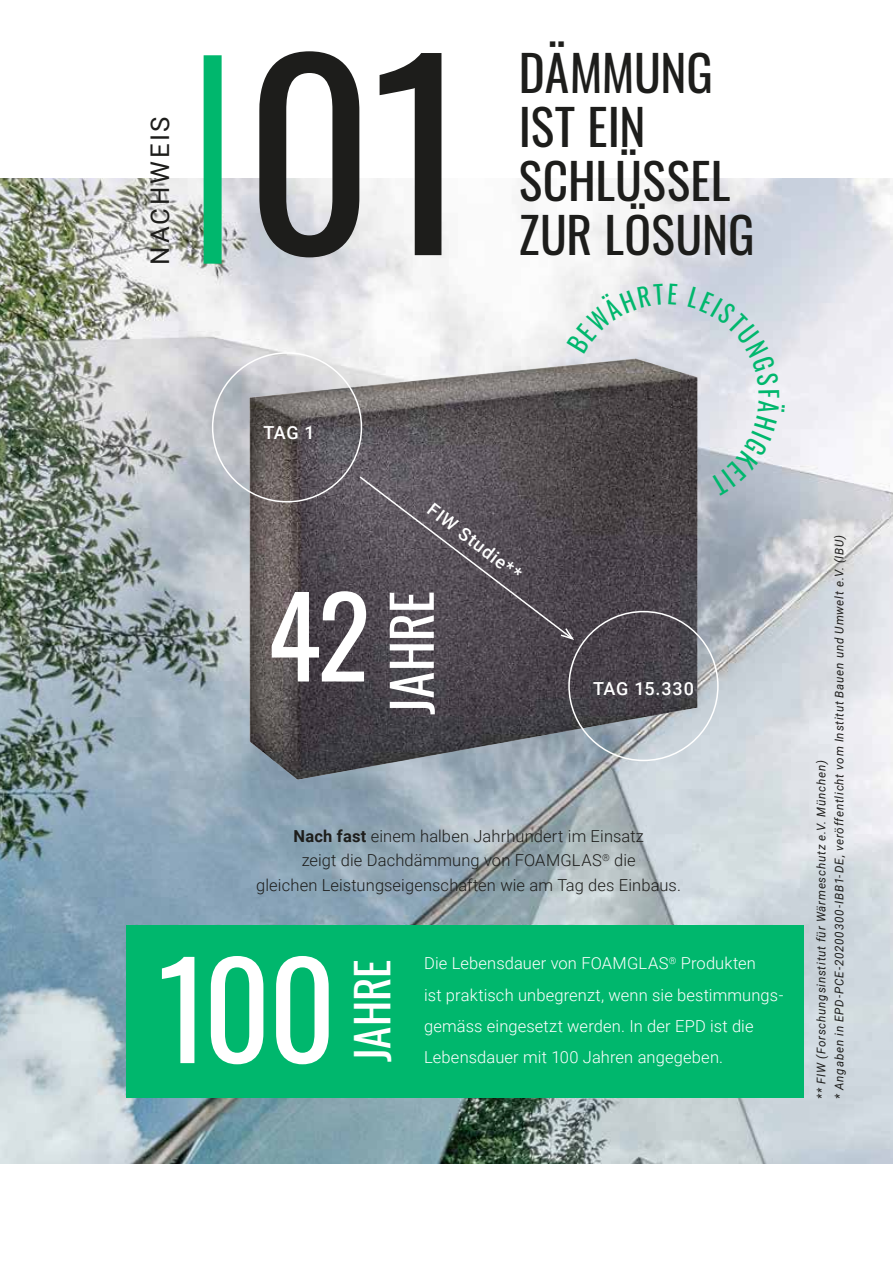
<style>
.page{position:relative;width:893px;height:1263px;background:#fff}
.page>*{position:absolute;margin:0;border:0;box-sizing:border-box;transform-origin:0 0}
.t1{font:249.45px "Oswald";color:#1d1d1b}
.t2{font:131.1px "Oswald";color:#fff}
.t3{font:54.45px "Oswald";letter-spacing:-.005em;color:#fff}
.t4{font:49.5px/54px "Oswald";color:#1d1d1b}
.t5{font:45px "Oswald";color:#fff}
.t6{font:25.8px "Roboto";letter-spacing:.105em;color:#1d1d1b}
.t7{font:500 18px "Roboto";letter-spacing:.025em;color:#fff}
.t8{font:300 16.5px/31.3px "Roboto";letter-spacing:.005em;color:#fff}
.t9{font:300 16.5px/24.9px "Roboto";letter-spacing:.005em;color:#1d1d1b;text-align:center}
.t10{font:italic 12px/18px "Roboto";letter-spacing:.07em;color:#1d1d1b}
.s1{font-weight:700}
</style>
<div class="page">
<img style="left:0;top:179px;width:893px;height:984px">
<div style="left:126px;top:925px;width:678px;height:172px;background:#00b76d"></div>
<img style="left:250px;top:358px;width:447px;height:422px">
<div style="left:204px;top:55px;width:18px;height:209px;background:#00b76d"></div>
<svg style="left:272px;top:475px;width:304px;height:206px;background:#605a60"></svg>
<svg style="left:567px;top:284px;width:110px;height:70px"></svg>
<svg style="left:688px;top:287px;width:97px;height:209px;background:#ced1d9"></svg>
<h3 class="t6" style="left:142px;top:265px;width:150px;rotate:-90deg">NACHWEIS</h3>
<h1 class="t1" style="left:245px;top:-68px;width:228px">01</h1>
<h3 class="t4" style="left:519px;top:41px;width:237px">DÄMMUNG<br>IST EIN<br>SCHLÜSSEL<br>ZUR LÖSUNG</h3>
<p class="t7" style="left:263px;top:420px;width:53px">TAG 1</p>
<p class="t7" style="left:437px;top:497px;width:115px;rotate:37deg">FIW Studie**</p>
<h3 class="t3" style="left:363px;top:715px;width:125px;rotate:-90deg">JAHRE</h3>
<p class="t7" style="left:593px;top:675px;width:102px">TAG 15.330</p>
<p class="t9" style="left:256px;top:823px;width:426px"><span class="s1">Nach fast</span> einem halben Jahrhundert im Einsatz<br>zeigt die Dachdämmung von FOAMGLAS<sup>®</sup> die<br>gleichen Leistungseigenschaften wie am Tag des Einbaus.</p>
<h2 class="t2" style="left:158px;top:893px;width:180px">100</h2>
<h3 class="t5" style="left:332px;top:1062px;width:104px;rotate:-90deg">JAHRE</h3>
<p class="t8" style="left:424px;top:947px;width:361px">Die Lebensdauer von FOAMGLAS<sup>®</sup> Produkten<br>ist praktisch unbegrenzt, wenn sie bestimmungs&shy;gemäss eingesetzt werden. In der EPD ist die Lebensdauer mit 100 Jahren angegeben.</p>
<p class="t10" style="left:812px;top:1099px;width:566px;rotate:-90deg">** FIW (Forschungsinstitut für Wärmeschutz e.V. München)<br>* Angaben in EPD-PCE-20200300-IBB1-DE, veröffentlicht vom Institut Bauen und Umwelt e.V. (IBU)</p>
</div>
